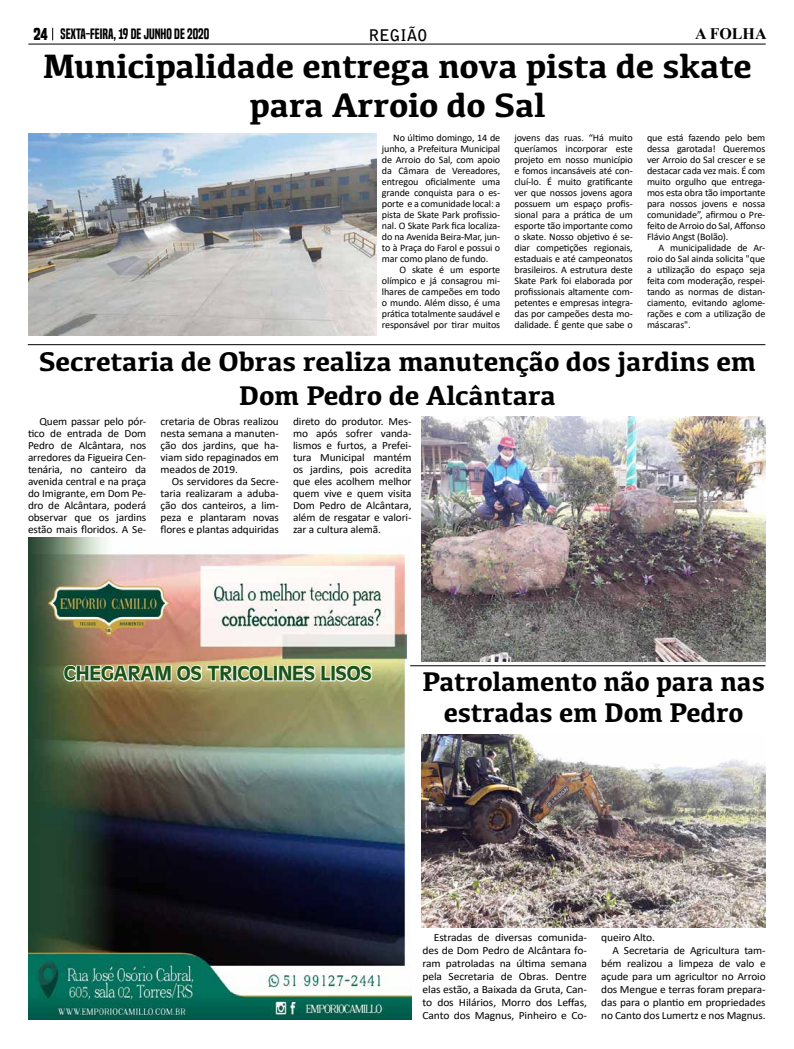
<style>
.page{position:relative;width:794px;height:1049px;background:#fff}
.page>*{position:absolute;margin:0;border:0;box-sizing:border-box;transform-origin:0 0}
.t1{font:700 35px/39px "Kefa";letter-spacing:-.01em;color:#000;text-align:center}
.t2{font:700 28px/31px "Kefa";letter-spacing:-.01em;color:#000;text-align:center}
.t3{font:21.1px "Antigoni Med";letter-spacing:-.01em;color:#1b5418;scale:1.04 1}
.t4{font:700 16px "Times New Roman";color:#000}
.t5{font:700 16px "Bell Gothic Std";color:#000}
.t6{font:14px "Built Titling Sb";color:#000}
.t7{font:11px/12px "Calibri";letter-spacing:-.01em;color:#000;text-align:justify}
.t8{font:11px/13px "Calibri";letter-spacing:-.01em;color:#000;text-align:justify;scale:1.05 1}
.t9{font:10px/11px "Calibri";letter-spacing:-.01em;color:#000;text-align:justify}
.s1{font-family:"Built Titling Rg";font-weight:700;font-size:16px}
</style>
<div class="page">
<hr style="left:28px;top:44px;width:737px;height:1px;background:#000">
<svg style="left:52px;top:28px;width:1px;height:12px"></svg>
<hr style="left:28px;top:344px;width:737px;height:1px;background:#000">
<img style="left:29px;top:537px;width:382px;height:482px">
<svg style="left:62px;top:647px;width:312px;height:52px;background:#b4a57f"></svg>
<hr style="left:410px;top:665px;width:355px;height:1px;background:#000">
<img style="left:29px;top:133px;width:347px;height:202px">
<img style="left:421px;top:417px;width:344px;height:244px">
<img style="left:421px;top:734px;width:344px;height:194px">
<h3 class="t5" style="left:368px;top:25px;width:60px">REGIÃO</h3>
<h1 class="t1" style="left:43px;top:45px;width:710px">Municipalidade entrega nova pista de skate para Arroio do Sal</h1>
<h3 class="t6" style="left:34px;top:25px;width:177px"><span class="s1">24</span> SEXTA-FEIRA, 19 DE JUNHO DE 2020</h3>
<h3 class="t4" style="left:695px;top:22px;width:73px">A FOLHA</h3>
<p class="t9" style="left:382px;top:131px;width:120px;text-indent:11px">No último domingo, 14 de junho, a Prefeitura Municipal de Arroio do Sal, com apoio da Câmara de Vereadores, entregou oficialmente uma grande conquista para o es&shy;porte e a comunidade local: a pista de Skate Park profissio&shy;nal. O Skate Park fica localiza&shy;do na Avenida Beira-Mar, jun&shy;to à Praça do Farol e possui o mar como plano de fundo.</p>
<p class="t9" style="left:382px;top:263px;width:120px;text-indent:17px">O skate é um esporte olímpico e já consagrou mi&shy;lhares de campeões em todo o mundo. Além disso, é uma prática totalmente saudável e responsável por tirar muitos</p>
<p class="t9" style="left:514px;top:131px;width:120px">jovens das ruas. “Há muito queríamos incorporar este projeto em nosso município e fomos incansáveis até con&shy;cluí-lo. É muito gratificante ver que nossos jovens agora possuem um espaço profis&shy;sional para a prática de um esporte tão importante como o skate. Nosso objetivo é se&shy;diar competições regionais, estaduais e até campeonatos brasileiros. A estrutura deste Skate Park foi elaborada por profissionais altamente com&shy;petentes e empresas integra&shy;das por campeões desta mo&shy;dalidade. É gente que sabe o</p>
<p class="t9" style="left:647px;top:131px;width:120px">que está fazendo pelo bem dessa garotada! Queremos ver Arroio do Sal crescer e se destacar cada vez mais. É com muito orgulho que entrega&shy;mos esta obra tão importante para nossos jovens e nossa comunidade”, afirmou o Pre&shy;feito de Arroio do Sal, Affonso Flávio Angst (Bolão).</p>
<p class="t9" style="left:647px;top:241px;width:120px;text-indent:11px">A municipalidade de Ar&shy;roio do Sal ainda solicita "que a utilização do espaço seja feita com moderação, respei&shy;tando as normas de distan&shy;ciamento, evitando aglome&shy;rações e com a utilização de máscaras".</p>
<h2 class="t2" style="left:39px;top:343px;width:719px;line-height:34px">Secretaria de Obras realiza manutenção dos jardins em<br>Dom Pedro de Alcântara</h2>
<p class="t7" style="left:28px;top:415px;width:120px;text-indent:11px">Quem passar pelo pór&shy;tico de entrada de Dom Pedro de Alcântara, nos arredores da Figueira Cen&shy;tenária, no canteiro da avenida central e na praça do Imigrante, em Dom Pe&shy;dro de Alcântara, poderá observar que os jardins estão mais floridos. A Se-</p>
<p class="t7" style="left:161px;top:415px;width:120px">cretaria de Obras realizou nesta semana a manuten&shy;ção dos jardins, que ha&shy;viam sido repaginados em meados de 2019.</p>
<p class="t7" style="left:161px;top:475px;width:120px;text-indent:11px">Os servidores da Secre&shy;taria realizaram a aduba&shy;ção dos canteiros, a lim&shy;peza e plantaram novas flores e plantas adquiridas</p>
<p class="t7" style="left:293px;top:415px;width:120px">direto do produtor. Mes&shy;mo após sofrer vanda&shy;lismos e furtos, a Prefei&shy;tura Municipal mantém os jardins, pois acredita que eles acolhem melhor quem vive e quem visita Dom Pedro de Alcântara, além de resgatar e valori&shy;zar a cultura alemã.</p>
<h3 class="t3" style="left:64px;top:659px;width:298px">CHEGARAM OS TRICOLINES LISOS</h3>
<h2 class="t2" style="left:422px;top:664px;width:344px">Patrolamento não para nas estradas em Dom Pedro</h2>
<p class="t8" style="left:422px;top:931px;width:158px;text-indent:11px">Estradas de diversas comunida&shy;des de Dom Pedro de Alcântara fo&shy;ram patroladas na última semana pela Secretaria de Obras. Dentre elas estão, a Baixada da Gruta, Can&shy;to dos Hilários, Morro dos Leffas, Canto dos Magnus, Pinheiro e Co-</p>
<p class="t8" style="left:601px;top:931px;width:53px">queiro Alto.</p>
<p class="t7" style="left:612px;top:944px;width:155px">A Secretaria de Agricultura tam-</p>
<p class="t7" style="left:601px;top:957px;width:166px">bém realizou a limpeza de valo e</p>
<p class="t7" style="left:601px;top:970px;width:166px">açude para um agricultor no Arroio</p>
<p class="t7" style="left:601px;top:983px;width:166px">dos Mengue e terras foram prepara-</p>
<p class="t7" style="left:601px;top:996px;width:166px">das para o plantio em propriedades</p>
<p class="t7" style="left:601px;top:1009px;width:166px">no Canto dos Lumertz e nos Magnus.</p>
</div>
